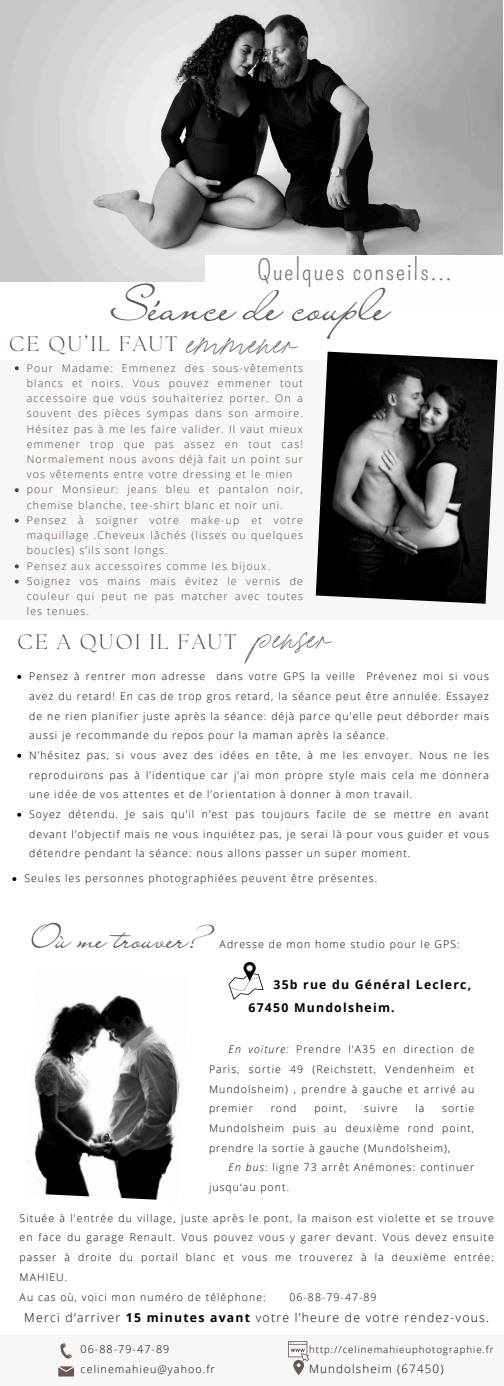
<style>
.page{position:relative;width:504px;height:1386px;background:#fff}
.page>*{position:absolute;margin:0;border:0;box-sizing:border-box;transform-origin:0 0}
.t1{font:49.88px "California Palms Script";letter-spacing:.02em;color:#595959}
.t2{font:45.5px "Liana";letter-spacing:.02em;color:#595959}
.t3{font:29.75px "Liana";letter-spacing:.02em;color:#595959}
.t4{font:27.65px "Pompiere";letter-spacing:.05em;color:#737373}
.t5{font:300 21px "The Seasons";letter-spacing:.115em;color:#52433a}
.t6{font:300 12.25px "Open Sans";letter-spacing:.1em;color:#000}
.t7{font:700 12.25px/22.9px "Open Sans";letter-spacing:.1em;color:#000}
.t8{font:300 11.55px "Open Sans";letter-spacing:.1em;color:#030303}
.t9{font:300 10.67px "Open Sans";letter-spacing:.1em;color:#030303}
.t10{font:300 10.59px/15.2px "Open Sans";letter-spacing:.105em;color:#52433a;text-align:justify}
.t11{font:300 10.5px/19.7px "Open Sans";letter-spacing:.1em;color:#000;text-align:justify}
.t12{font:300 9.71px "Open Sans";letter-spacing:.1em;color:#030303}
.s1{font-style:italic}
.s2{font-weight:700}
</style>
<div class="page">
<div style="left:0;top:1336px;width:504px;height:50px;background:#f7f7f7"></div>
<svg style="left:60px;top:1343px;width:12px;height:16px"></svg>
<svg style="left:58px;top:1366px;width:16px;height:10px"></svg>
<img style="left:0;top:0;width:503px;height:281px">
<div style="left:205px;top:255px;width:299px;height:53px;background:#fefefe"></div>
<div style="left:0;top:360px;width:504px;height:260px;background:#f7f7f7"></div>
<img style="left:316px;top:352px;width:181px;height:252px">
<img style="left:34px;top:995px;width:146px;height:205px">
<img style="left:228px;top:962px;width:36px;height:38px">
<svg style="left:288px;top:1341px;width:21px;height:34px"></svg>
<svg style="left:15px;top:366px;width:4px;height:4px"></svg>
<svg style="left:15px;top:488px;width:4px;height:4px"></svg>
<svg style="left:15px;top:519px;width:4px;height:4px"></svg>
<svg style="left:15px;top:564px;width:4px;height:4px"></svg>
<svg style="left:15px;top:580px;width:4px;height:4px"></svg>
<svg style="left:17px;top:675px;width:4px;height:4px"></svg>
<svg style="left:17px;top:754px;width:4px;height:4px"></svg>
<svg style="left:17px;top:813px;width:4px;height:4px"></svg>
<svg style="left:12px;top:877px;width:4px;height:4px"></svg>
<p class="t4" style="left:257px;top:255px;width:196px">Quelques conseils...</p>
<p class="t2" style="left:112px;top:277px;width:279px">Séance de couple</p>
<h2 class="t5" style="left:9px;top:334px;width:170px">CE QU’IL FAUT</h2>
<h1 class="t1" style="left:187px;top:305px;width:111px">emmener</h1>
<p class="t10" style="left:27px;top:360px;width:278px">Pour Madame: Emmenez des sous-vêtements blancs et noirs. Vous pouvez emmener tout accessoire que vous souhaiteriez porter. On a souvent des pièces sympas dans son armoire.<br>Hésitez pas à me les faire valider. Il vaut mieux emmener trop que pas assez en tout cas!<br>Normalement nous avons déjà fait un point sur vos vêtements entre votre dressing et le mien</p>
<p class="t10" style="left:27px;top:482px;width:278px">pour Monsieur: jeans bleu et pantalon noir, chemise blanche, tee-shirt blanc et noir uni.</p>
<h2 class="t10" style="left:27px;top:512px;width:278px">Pensez à soigner votre make-up et votre maquillage .Cheveux lâchés (lisses ou quelques boucles) s’ils sont longs.</h2>
<p class="t10" style="left:27px;top:558px;width:245px">Pensez aux accessoires comme les bijoux.</p>
<h4 class="t10" style="left:27px;top:573px;width:278px">Soignez vos mains mais évitez le vernis de couleur qui peut ne pas matcher avec toutes les tenues.</h4>
<p class="t5" style="left:18px;top:632px;width:220px">CE A QUOI IL FAUT</p>
<p class="t1" style="left:255px;top:600px;width:77px">penser</p>
<p class="t11" style="left:29px;top:666px;width:461px">Pensez à rentrer mon adresse dans votre GPS la veille Prévenez moi si vous avez du retard! En cas de trop gros retard, la séance peut être annulée. Essayez de ne rien planifier juste après la séance: déjà parce qu'elle peut déborder mais aussi je recommande du repos pour la maman après la séance.</p>
<p class="t11" style="left:29px;top:745px;width:461px">N’hésitez pas, si vous avez des idées en tête, à me les envoyer. Nous ne les reproduirons pas à l’identique car j’ai mon propre style mais cela me donnera une idée de vos attentes et de l’orientation à donner à mon travail.</p>
<p class="t11" style="left:29px;top:804px;width:461px">Soyez détendu. Je sais qu’il n’est pas toujours facile de se mettre en avant devant l’objectif mais ne vous inquiétez pas, je serai là pour vous guider et vous détendre pendant la séance: nous allons passer un super moment.</p>
<p class="t11" style="left:24px;top:868px;width:355px">Seules les personnes photographiées peuvent être présentes.</p>
<h1 class="t3" style="left:31px;top:919px;width:179px">Où me trouver?</h1>
<h3 class="t11" style="left:220px;top:934px;width:242px">Adresse de mon home studio pour le GPS:</h3>
<p class="t7" style="left:249px;top:973px;width:224px;text-indent:25px">35b rue du Général Leclerc,<br>67450 Mundolsheim.</p>
<p class="t11" style="left:209px;top:1039px;width:267px;text-indent:20px"><span class="s1">En voiture:</span> Prendre l'A35 en direction de Paris, sortie 49 (Reichstett, Vendenheim et Mundolsheim) , prendre à gauche et arrivé au premier</p>
<p class="t11" style="left:271px;top:1098px;width:27px">rond</p>
<p class="t11" style="left:314px;top:1098px;width:33px">point,</p>
<p class="t11" style="left:364px;top:1098px;width:35px">suivre</p>
<p class="t11" style="left:415px;top:1098px;width:10px">la</p>
<p class="t11" style="left:209px;top:1098px;width:267px;text-indent:233px">sortie Mundolsheim puis au deuxième rond point, prendre la sortie à gauche (Mundolsheim),</p>
<p class="t11" style="left:209px;top:1157px;width:267px;text-indent:20px"><span class="s1">En bus</span>: ligne 73 arrêt Anémones: continuer jusqu‘au pont.</p>
<p class="t11" style="left:20px;top:1208px;width:476px">Située à l'entrée du village, juste après le pont, la maison est violette et se trouve en face du garage Renault. Vous pouvez vous y garer devant. Vous devez ensuite passer à droite du portail blanc et vous me trouverez à la deuxième entrée:<br>MAHIEU.</p>
<p class="t11" style="left:20px;top:1287px;width:248px">Au cas où, voici mon numéro de téléphone:</p>
<p class="t11" style="left:289px;top:1287px;width:89px">06-88-79-47-89</p>
<p class="t6" style="left:24px;top:1309px;width:466px">Merci d’arriver <span class="s2">15 minutes avant</span> votre l’heure de votre rendez-vous.</p>
<h1 class="t9" style="left:81px;top:1342px;width:90px">06-88-79-47-89</h1>
<h3 class="t9" style="left:81px;top:1362px;width:136px">celinemahieu@yahoo.fr</h3>
<p class="t12" style="left:309px;top:1342px;width:186px">http://celinemahieuphotographie.fr</p>
<p class="t8" style="left:309px;top:1360px;width:136px">Mundolsheim (67450)</p>
</div>
